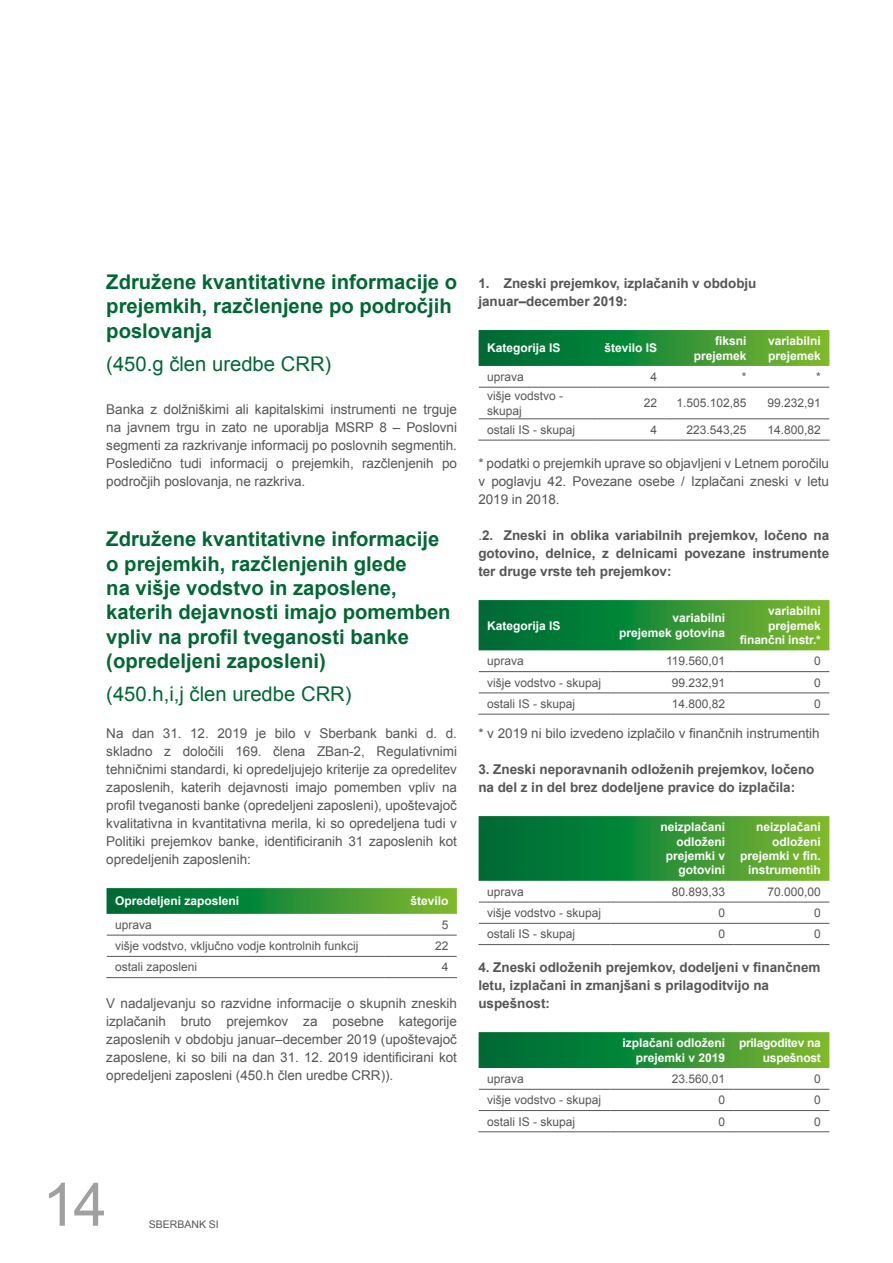
<style>
.page{position:relative;width:893px;height:1263px;background:#fff}
.page>*{position:absolute;margin:0;border:0;box-sizing:border-box;transform-origin:0 0}
.t1{font:60px "Arial";color:#a0a0a0}
.t2{font:700 20.25px/24.3px "Arial";color:#006834}
.t3{font:20.25px "Arial";color:#006834}
.t4{font:13.5px/18px "Arial";letter-spacing:-.005em;color:#565655;text-align:justify}
.t5{font:700 13.5px/18px "Arial";letter-spacing:-.005em;color:#565655}
.t6{font:12px/14.4px "Arial";color:#565655}
.t7{font:700 12px/14.4px "Arial";color:#fff;text-align:right}
.t8{font:700 12px/14.4px "Arial";letter-spacing:-.02em;color:#fff;text-align:right}
.t9{font:10.5px "Arial";color:#565655}
.s1{font-weight:400}
</style>
<div class="page">
<svg style="left:107px;top:888px;width:350px;height:26px;background:#2d8f36"></svg>
<hr style="left:107px;top:935px;width:278px;height:1px;background:#565655">
<hr style="left:385px;top:935px;width:72px;height:1px;background:#565655">
<hr style="left:107px;top:956px;width:278px;height:1px;background:#565655">
<hr style="left:385px;top:956px;width:72px;height:1px;background:#565655">
<hr style="left:106px;top:977px;width:279px;height:1px;background:#565655">
<hr style="left:385px;top:977px;width:72px;height:1px;background:#565655">
<svg style="left:479px;top:330px;width:350px;height:36px;background:#2b8f35"></svg>
<hr style="left:479px;top:387px;width:119px;height:1px;background:#565655">
<hr style="left:598px;top:387px;width:68px;height:1px;background:#565655">
<hr style="left:666px;top:387px;width:89px;height:1px;background:#565655">
<hr style="left:755px;top:387px;width:74px;height:1px;background:#565655">
<hr style="left:479px;top:419px;width:119px;height:1px;background:#565655">
<hr style="left:598px;top:419px;width:68px;height:1px;background:#565655">
<hr style="left:666px;top:419px;width:89px;height:1px;background:#565655">
<hr style="left:755px;top:419px;width:74px;height:1px;background:#565655">
<hr style="left:478px;top:440px;width:120px;height:1px;background:#565655">
<hr style="left:598px;top:440px;width:68px;height:1px;background:#565655">
<hr style="left:666px;top:440px;width:89px;height:1px;background:#565655">
<hr style="left:755px;top:440px;width:75px;height:1px;background:#565655">
<svg style="left:479px;top:600px;width:350px;height:50px;background:#2b8e34"></svg>
<hr style="left:479px;top:671px;width:131px;height:1px;background:#565655">
<hr style="left:610px;top:671px;width:124px;height:1px;background:#565655">
<hr style="left:734px;top:671px;width:95px;height:1px;background:#565655">
<hr style="left:479px;top:693px;width:131px;height:1px;background:#565655">
<hr style="left:610px;top:693px;width:124px;height:1px;background:#565655">
<hr style="left:734px;top:693px;width:95px;height:1px;background:#565655">
<hr style="left:478px;top:714px;width:132px;height:1px;background:#565655">
<hr style="left:610px;top:714px;width:124px;height:1px;background:#565655">
<hr style="left:734px;top:714px;width:95px;height:1px;background:#565655">
<svg style="left:479px;top:816px;width:350px;height:65px;background:#2b8e35"></svg>
<hr style="left:479px;top:902px;width:131px;height:1px;background:#565655">
<hr style="left:610px;top:902px;width:124px;height:1px;background:#565655">
<hr style="left:734px;top:902px;width:95px;height:1px;background:#565655">
<hr style="left:479px;top:923px;width:131px;height:1px;background:#565655">
<hr style="left:610px;top:923px;width:124px;height:1px;background:#565655">
<hr style="left:734px;top:923px;width:95px;height:1px;background:#565655">
<hr style="left:478px;top:944px;width:132px;height:1px;background:#565655">
<hr style="left:610px;top:944px;width:124px;height:1px;background:#565655">
<hr style="left:734px;top:944px;width:95px;height:1px;background:#565655">
<svg style="left:479px;top:1032px;width:350px;height:36px;background:#2b8f35"></svg>
<hr style="left:479px;top:1089px;width:131px;height:1px;background:#565655">
<hr style="left:610px;top:1089px;width:124px;height:1px;background:#565655">
<hr style="left:734px;top:1089px;width:95px;height:1px;background:#565655">
<hr style="left:479px;top:1110px;width:131px;height:1px;background:#565655">
<hr style="left:610px;top:1110px;width:124px;height:1px;background:#565655">
<hr style="left:734px;top:1110px;width:95px;height:1px;background:#565655">
<hr style="left:478px;top:1131px;width:132px;height:1px;background:#565655">
<hr style="left:610px;top:1131px;width:124px;height:1px;background:#565655">
<hr style="left:734px;top:1131px;width:95px;height:1px;background:#565655">
<h2 class="t2" style="left:106px;top:270px;width:352px">Združene kvantitativne informacije o prejemkih, razčlenjene po področjih poslovanja</h2>
<h2 class="t3" style="left:106px;top:350px;width:227px">(450.g člen uredbe CRR)</h2>
<p class="t4" style="left:106px;top:400px;width:352px">Banka z dolžniškimi ali kapitalskimi instrumenti ne trguje na javnem trgu in zato ne uporablja MSRP 8 – Poslovni segmenti za razkrivanje informacij po poslovnih segmentih.<br>Posledično tudi informacij o prejemkih, razčlenjenih po področjih poslovanja, ne razkriva.</p>
<h2 class="t2" style="left:106px;top:528px;width:346px">Združene kvantitativne informacije o prejemkih, razčlenjenih glede<br>na višje vodstvo in zaposlene, katerih dejavnosti imajo pomemben vpliv na profil tveganosti banke (opredeljeni zaposleni)</h2>
<h2 class="t3" style="left:106px;top:680px;width:247px">(450.h,i,j člen uredbe CRR)</h2>
<p class="t4" style="left:106px;top:724px;width:352px">Na dan 31. 12. 2019 je bilo v Sberbank banki d. d. skladno z določili 169. člena ZBan-2, Regulativnimi tehničnimi standardi, ki opredeljujejo kriterije za opredelitev zaposlenih, katerih dejavnosti imajo pomemben vpliv na profil tveganosti banke (opredeljeni zaposleni), upoštevajoč kvalitativna in kvantitativna merila, ki so opredeljena tudi v Politiki prejemkov banke, identificiranih 31 zaposlenih kot opredeljenih zaposlenih:</p>
<p class="t7" style="left:115px;top:894px;width:126px">Opredeljeni zaposleni</p>
<p class="t7" style="left:410px;top:894px;width:40px">število</p>
<p class="t6" style="left:115px;top:917px;width:38px">uprava</p>
<p class="t6" style="left:442px;top:917px;width:8px">5</p>
<p class="t6" style="left:115px;top:939px;width:245px">višje vodstvo, vključno vodje kontrolnih funkcij</p>
<p class="t6" style="left:435px;top:939px;width:15px">22</p>
<p class="t6" style="left:115px;top:960px;width:84px">ostali zaposleni</p>
<p class="t6" style="left:442px;top:960px;width:8px">4</p>
<p class="t4" style="left:106px;top:994px;width:352px">V nadaljevanju so razvidne informacije o skupnih zneskih izplačanih bruto prejemkov za posebne kategorije zaposlenih v obdobju januar–december 2019 (upoštevajoč zaposlene, ki so bili na dan 31. 12. 2019 identificirani kot opredeljeni zaposleni (450.h člen uredbe CRR)).</p>
<p class="t5" style="left:478px;top:275px;width:280px">1. Zneski prejemkov, izplačanih v obdobju januar–december 2019:</p>
<p class="t7" style="left:487px;top:341px;width:75px">Kategorija IS</p>
<p class="t7" style="left:604px;top:341px;width:54px">število IS</p>
<p class="t7" style="left:694px;top:334px;width:54px">fiksni prejemek</p>
<p class="t7" style="left:768px;top:334px;width:54px;text-align:left">variabilni prejemek</p>
<p class="t6" style="left:487px;top:370px;width:38px">uprava</p>
<p class="t6" style="left:650px;top:370px;width:8px">4</p>
<p class="t6" style="left:742px;top:370px;width:6px">*</p>
<p class="t6" style="left:816px;top:370px;width:6px">*</p>
<p class="t6" style="left:487px;top:389px;width:78px">višje vodstvo - skupaj</p>
<p class="t6" style="left:644px;top:396px;width:15px">22</p>
<p class="t6" style="left:676px;top:396px;width:72px">1.505.102,85</p>
<p class="t6" style="left:767px;top:396px;width:55px">99.232,91</p>
<p class="t6" style="left:487px;top:422px;width:90px">ostali IS - skupaj</p>
<p class="t6" style="left:650px;top:422px;width:8px">4</p>
<p class="t6" style="left:686px;top:422px;width:62px">223.543,25</p>
<p class="t6" style="left:767px;top:422px;width:55px">14.800,82</p>
<p class="t4" style="left:478px;top:454px;width:352px">* podatki o prejemkih uprave so objavljeni v Letnem poročilu v poglavju 42. Povezane osebe / Izplačani zneski v letu 2019 in 2018.</p>
<p class="t5" style="left:478px;top:527px;width:352px;text-align:justify"><span class="s1">.</span>2. Zneski in oblika variabilnih prejemkov, ločeno na gotovino, delnice, z delnicami povezane instrumente ter druge vrste teh prejemkov:</p>
<p class="t7" style="left:487px;top:619px;width:75px">Kategorija IS</p>
<p class="t7" style="left:619px;top:611px;width:108px">variabilni prejemek gotovina</p>
<p class="t7" style="left:740px;top:604px;width:83px">variabilni prejemek finančni instr.*</p>
<p class="t6" style="left:487px;top:654px;width:38px">uprava</p>
<p class="t6" style="left:666px;top:654px;width:61px">119.560,01</p>
<p class="t6" style="left:814px;top:654px;width:8px">0</p>
<p class="t6" style="left:487px;top:675px;width:116px">višje vodstvo - skupaj</p>
<p class="t6" style="left:672px;top:675px;width:55px">99.232,91</p>
<p class="t6" style="left:814px;top:675px;width:8px">0</p>
<p class="t6" style="left:487px;top:697px;width:90px">ostali IS - skupaj</p>
<p class="t6" style="left:672px;top:697px;width:55px">14.800,82</p>
<p class="t6" style="left:814px;top:697px;width:8px">0</p>
<p class="t4" style="left:478px;top:724px;width:343px">* v 2019 ni bilo izvedeno izplačilo v finančnih instrumentih</p>
<p class="t5" style="left:478px;top:761px;width:338px">3. Zneski neporavnanih odloženih prejemkov, ločeno na del z in del brez dodeljene pravice do izplačila:</p>
<p class="t7" style="left:660px;top:820px;width:66px">neizplačani odloženi prejemki v gotovini</p>
<p class="t7" style="left:740px;top:820px;width:82px">neizplačani odloženi prejemki v fin. instrumentih</p>
<p class="t6" style="left:487px;top:884px;width:38px">uprava</p>
<p class="t6" style="left:672px;top:884px;width:55px">80.893,33</p>
<p class="t6" style="left:767px;top:884px;width:55px">70.000,00</p>
<p class="t6" style="left:487px;top:906px;width:116px">višje vodstvo - skupaj</p>
<p class="t6" style="left:719px;top:906px;width:8px">0</p>
<p class="t6" style="left:814px;top:906px;width:8px">0</p>
<p class="t6" style="left:487px;top:927px;width:90px">ostali IS - skupaj</p>
<p class="t6" style="left:718px;top:927px;width:8px">0</p>
<p class="t6" style="left:814px;top:927px;width:8px">0</p>
<p class="t5" style="left:478px;top:959px;width:344px">4. Zneski odloženih prejemkov, dodeljeni v finančnem letu, izplačani in zmanjšani s prilagoditvijo na uspešnost:</p>
<p class="t7" style="left:623px;top:1036px;width:104px">izplačani odloženi prejemki v 2019</p>
<p class="t8" style="left:739px;top:1036px;width:83px">prilagoditev na uspešnost</p>
<p class="t6" style="left:487px;top:1072px;width:38px">uprava</p>
<p class="t6" style="left:672px;top:1072px;width:55px">23.560,01</p>
<p class="t6" style="left:814px;top:1072px;width:8px">0</p>
<p class="t6" style="left:487px;top:1093px;width:116px">višje vodstvo - skupaj</p>
<p class="t6" style="left:719px;top:1093px;width:8px">0</p>
<p class="t6" style="left:814px;top:1093px;width:8px">0</p>
<p class="t6" style="left:487px;top:1114px;width:90px">ostali IS - skupaj</p>
<p class="t6" style="left:718px;top:1114px;width:8px">0</p>
<p class="t6" style="left:814px;top:1114px;width:8px">0</p>
<h1 class="t1" style="left:43px;top:1165px;width:66px">14</h1>
<p class="t9" style="left:149px;top:1218px;width:72px">SBERBANK SI</p>
</div>
